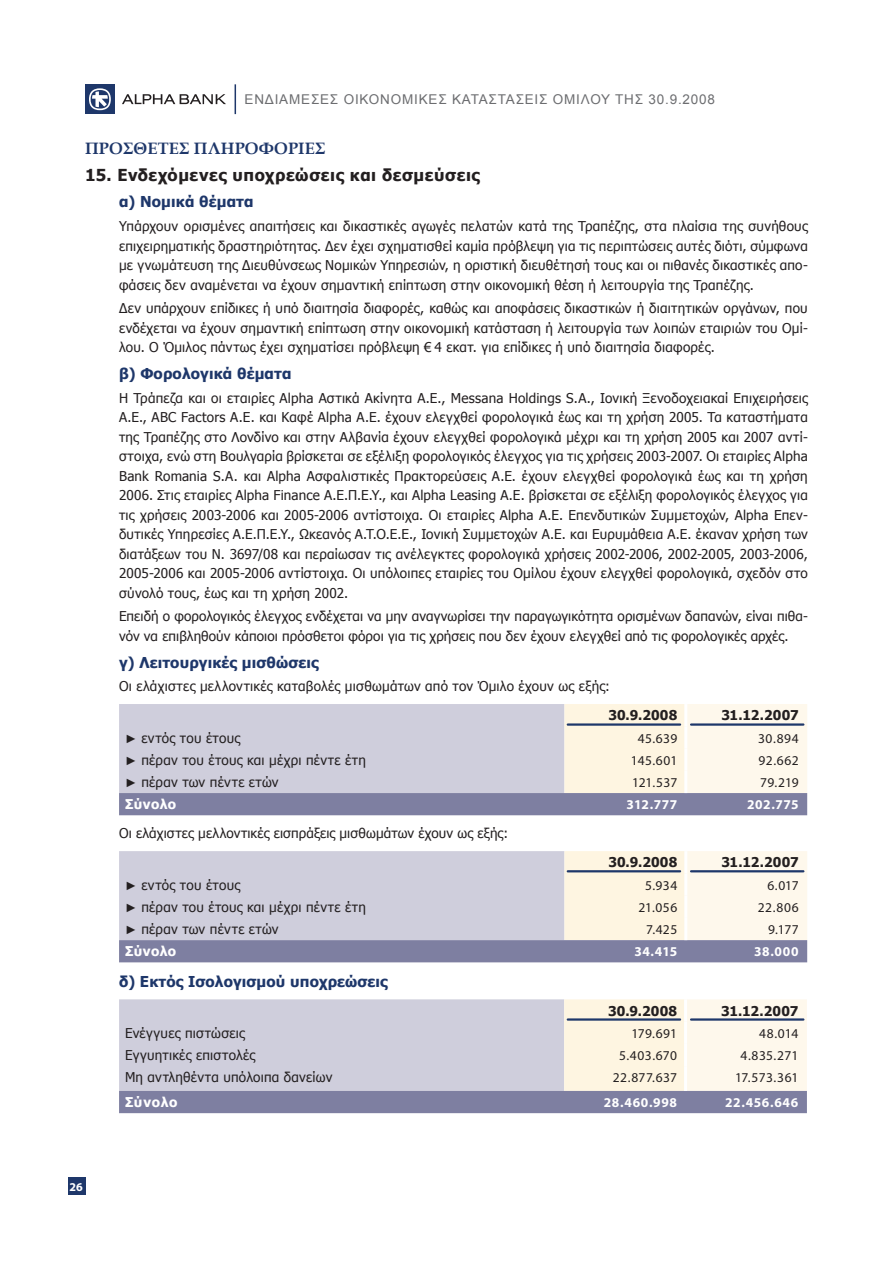
<style>
.page{position:relative;width:893px;height:1263px;background:#fff}
.page>*{position:absolute;margin:0;border:0;box-sizing:border-box;transform-origin:0 0}
.t1{font:700 16.5px "Tahoma";letter-spacing:.035em;color:#231f20}
.t2{font:700 16.5px "Book Antiqua";letter-spacing:.01em;color:#1e376a}
.t3{font:700 15px "Tahoma";letter-spacing:.01em;color:#1e376a}
.t4{font:13.5px/19.5px "Tahoma";letter-spacing:.015em;color:#231f20;text-align:justify}
.t5{font:13.5px "Myriad Pro";letter-spacing:.025em;color:#231f20}
.t6{font:700 13.5px "Tahoma";letter-spacing:.01em;color:#231f20}
.t7{font:13.5px "Arial";letter-spacing:.06em;color:#6c6d70}
.t8{font:700 13.5px "Myriad Pro";letter-spacing:.045em;color:#fff}
.t9{font:700 13.5px "Tahoma";letter-spacing:.035em;color:#fff}
.t10{font:700 12px "Myriad Pro";color:#fff}
.s1{font-family:"Book Antiqua";font-weight:700;font-size:12px}
</style>
<div class="page">
<div style="left:68px;top:1178px;width:17px;height:17px;background:#1e376a"></div>
<div style="left:85px;top:84px;width:30px;height:30px;background:#1e376a"></div>
<svg style="left:89px;top:88px;width:22px;height:22px"></svg>
<svg style="left:91px;top:90px;width:18px;height:19px"></svg>
<svg style="left:92px;top:91px;width:16px;height:16px"></svg>
<svg style="left:122px;top:94px;width:104px;height:10px"></svg>
<hr style="left:235px;top:84px;width:1px;height:30px;background:#1e376a">
<svg style="left:119px;top:999px;width:688px;height:114px;background:#ccc9d3"></svg>
<hr style="left:684px;top:999px;width:3px;height:23px;background:#fff">
<hr style="left:684px;top:1022px;width:3px;height:22px;background:#fff">
<hr style="left:684px;top:1044px;width:3px;height:22px;background:#fff">
<hr style="left:684px;top:1066px;width:3px;height:25px;background:#fff">
<hr style="left:568px;top:1018px;width:112px;height:3px;background:#1e376a">
<hr style="left:691px;top:1018px;width:112px;height:3px;background:#1e376a">
<svg style="left:119px;top:851px;width:688px;height:111px;background:#cbc9d3"></svg>
<hr style="left:684px;top:851px;width:3px;height:22px;background:#fff">
<hr style="left:684px;top:873px;width:3px;height:23px;background:#fff">
<hr style="left:684px;top:896px;width:3px;height:22px;background:#fff">
<hr style="left:684px;top:918px;width:3px;height:22px;background:#fff">
<hr style="left:691px;top:870px;width:112px;height:2px;background:#1e376a">
<hr style="left:568px;top:870px;width:112px;height:2px;background:#1e376a">
<svg style="left:119px;top:704px;width:688px;height:111px;background:#cbc9d3"></svg>
<hr style="left:684px;top:704px;width:3px;height:22px;background:#fff">
<hr style="left:684px;top:726px;width:3px;height:23px;background:#fff">
<hr style="left:684px;top:749px;width:3px;height:22px;background:#fff">
<hr style="left:684px;top:771px;width:3px;height:22px;background:#fff">
<hr style="left:568px;top:723px;width:112px;height:3px;background:#1e376a">
<hr style="left:691px;top:723px;width:112px;height:3px;background:#1e376a">
<p class="t7" style="left:245px;top:91px;width:472px">ΕΝΔΙΑΜΕΣΕΣ ΟΙΚΟΝΟΜΙΚΕΣ ΚΑΤΑΣΤΑΣΕΙΣ ΟΜΙΛΟΥ ΤΗΣ 30.9.2008</p>
<p class="t2" style="left:85px;top:138px;width:242px">Πρόσθετες πληροφορίες</p>
<p class="t1" style="left:85px;top:163px;width:396px">15. Ενδεχόμενες υποχρεώσεις και δεσμεύσεις</p>
<p class="t3" style="left:119px;top:191px;width:136px">α) Νομικά θέματα</p>
<p class="t4" style="left:119px;top:216px;width:690px">Υπάρχουν ορισμένες απαιτήσεις και δικαστικές αγωγές πελατών κατά της Τραπέζης, στα πλαίσια της συνήθους επιχειρηματικής δραστηριότητας. Δεν έχει σχηματισθεί καμία πρόβλεψη για τις περιπτώσεις αυτές διότι, σύμφωνα με γνωμάτευση της Διευθύνσεως Νομικών Υπηρεσιών, η οριστική διευθέτησή τους και οι πιθανές δικαστικές απο&shy;φάσεις δεν αναμένεται να έχουν σημαντική επίπτωση στην οικονομική θέση ή λειτουργία της Τραπέζης.</p>
<p class="t4" style="left:119px;top:298px;width:690px">Δεν υπάρχουν επίδικες ή υπό διαιτησία διαφορές, καθώς και αποφάσεις δικαστικών ή διαιτητικών οργάνων, που ενδέχεται να έχουν σημαντική επίπτωση στην οικονομική κατάσταση ή λειτουργία των λοιπών εταιριών του Ομί&shy;λου. Ο Όμιλος πάντως έχει σχηματίσει πρόβλεψη € 4 εκατ. για επίδικες ή υπό διαιτησία διαφορές.</p>
<p class="t3" style="left:119px;top:363px;width:174px">β) Φορολογικά θέματα</p>
<p class="t4" style="left:119px;top:387px;width:690px">Η Τράπεζα και οι εταιρίες Alpha Αστικά Ακίνητα Α.Ε., Messana Holdings S.A., Ιονική Ξενοδοχειακαί Επιχειρήσεις Α.Ε., ABC Factors A.E. και Καφέ Alpha A.E. έχουν ελεγχθεί φορολογικά έως και τη χρήση 2005. Τα καταστήματα της Τραπέζης στο Λονδίνο και στην Αλβανία έχουν ελεγχθεί φορολογικά μέχρι και τη χρήση 2005 και 2007 αντί&shy;στοιχα, ενώ στη Βουλγαρία βρίσκεται σε εξέλιξη φορολογικός έλεγχος για τις χρήσεις 2003-2007. Οι εταιρίες Alpha Bank Romania S.A. και Alpha Ασφαλιστικές Πρακτορεύσεις Α.Ε. έχουν ελεγχθεί φορολογικά έως και τη χρήση 2006. Στις εταιρίες Alpha Finance Α.Ε.Π.Ε.Υ., και Alpha Leasing A.E. βρίσκεται σε εξέλιξη φορολογικός έλεγχος για τις χρήσεις 2003-2006 και 2005-2006 αντίστοιχα. Οι εταιρίες Alpha Α.Ε. Επενδυτικών Συμμετοχών, Alpha Επεν&shy;δυτικές Υπηρεσίες Α.Ε.Π.Ε.Υ., Ωκεανός Α.Τ.Ο.Ε.Ε., Ιονική Συμμετοχών Α.Ε. και Ευρυμάθεια Α.Ε. έκαναν χρήση των διατάξεων του Ν. 3697/08 και περαίωσαν τις ανέλεγκτες φορολογικά χρήσεις 2002-2006, 2002-2005, 2003-2006, 2005-2006 και 2005-2006 αντίστοιχα. Οι υπόλοιπες εταιρίες του Ομίλου έχουν ελεγχθεί φορολογικά, σχεδόν στο σύνολό τους, έως και τη χρήση 2002.</p>
<p class="t4" style="left:119px;top:606px;width:690px">Επειδή ο φορολογικός έλεγχος ενδέχεται να μην αναγνωρίσει την παραγωγικότητα ορισμένων δαπανών, είναι πιθα&shy;νόν να επιβληθούν κάποιοι πρόσθετοι φόροι για τις χρήσεις που δεν έχουν ελεγχθεί από τις φορολογικές αρχές.</p>
<p class="t3" style="left:119px;top:651px;width:201px">γ) Λειτουργικές μισθώσεις</p>
<p class="t4" style="left:119px;top:676px;width:492px">Οι ελάχιστες μελλοντικές καταβολές μισθωμάτων από τον Όμιλο έχουν ως εξής:</p>
<p class="t6" style="left:608px;top:706px;width:70px">30.9.2008</p>
<p class="t6" style="left:721px;top:706px;width:79px">31.12.2007</p>
<p class="t4" style="left:125px;top:727px;width:117px"><span class="s1">►</span> εντός του έτους</p>
<p class="t5" style="left:638px;top:730px;width:41px">45.639</p>
<p class="t5" style="left:758px;top:730px;width:42px">30.894</p>
<p class="t4" style="left:125px;top:749px;width:242px"><span class="s1">►</span> πέραν του έτους και μέχρι πέντε έτη</p>
<p class="t5" style="left:631px;top:752px;width:48px">145.601</p>
<p class="t5" style="left:759px;top:752px;width:42px">92.662</p>
<p class="t4" style="left:125px;top:772px;width:155px"><span class="s1">►</span> πέραν των πέντε ετών</p>
<p class="t5" style="left:632px;top:774px;width:47px">121.537</p>
<p class="t5" style="left:760px;top:774px;width:40px">79.219</p>
<p class="t9" style="left:125px;top:795px;width:53px">Σύνολο</p>
<p class="t8" style="left:627px;top:796px;width:52px">312.777</p>
<p class="t8" style="left:747px;top:796px;width:53px">202.775</p>
<p class="t4" style="left:119px;top:823px;width:391px">Οι ελάχιστες μελλοντικές εισπράξεις μισθωμάτων έχουν ως εξής:</p>
<p class="t6" style="left:608px;top:853px;width:70px">30.9.2008</p>
<p class="t6" style="left:721px;top:853px;width:79px">31.12.2007</p>
<p class="t4" style="left:125px;top:874px;width:117px"><span class="s1">►</span> εντός του έτους</p>
<p class="t5" style="left:645px;top:877px;width:34px">5.934</p>
<p class="t5" style="left:767px;top:877px;width:33px">6.017</p>
<p class="t4" style="left:125px;top:897px;width:242px"><span class="s1">►</span> πέραν του έτους και μέχρι πέντε έτη</p>
<p class="t5" style="left:638px;top:899px;width:40px">21.056</p>
<p class="t5" style="left:758px;top:899px;width:42px">22.806</p>
<p class="t4" style="left:125px;top:919px;width:155px"><span class="s1">►</span> πέραν των πέντε ετών</p>
<p class="t5" style="left:646px;top:921px;width:33px">7.425</p>
<p class="t5" style="left:768px;top:921px;width:32px">9.177</p>
<p class="t9" style="left:125px;top:942px;width:53px">Σύνολο</p>
<p class="t8" style="left:634px;top:943px;width:44px">34.415</p>
<p class="t8" style="left:754px;top:943px;width:46px">38.000</p>
<p class="t3" style="left:119px;top:971px;width:270px">δ) Εκτός Ισολογισμού υποχρεώσεις</p>
<p class="t6" style="left:608px;top:1001px;width:70px">30.9.2008</p>
<p class="t6" style="left:721px;top:1001px;width:79px">31.12.2007</p>
<p class="t10" style="left:70px;top:1179px;width:15px">26</p>
<p class="t4" style="left:125px;top:1023px;width:122px">Ενέγγυες πιστώσεις</p>
<p class="t5" style="left:631px;top:1025px;width:47px">179.691</p>
<p class="t5" style="left:759px;top:1025px;width:41px">48.014</p>
<p class="t4" style="left:125px;top:1045px;width:132px">Εγγυητικές επιστολές</p>
<p class="t5" style="left:619px;top:1047px;width:59px">5.403.670</p>
<p class="t5" style="left:740px;top:1047px;width:59px">4.835.271</p>
<p class="t4" style="left:125px;top:1067px;width:209px">Μη αντληθέντα υπόλοιπα δανείων</p>
<p class="t5" style="left:613px;top:1069px;width:66px">22.877.637</p>
<p class="t5" style="left:735px;top:1069px;width:65px">17.573.361</p>
<p class="t9" style="left:125px;top:1093px;width:54px">Σύνολο</p>
<p class="t8" style="left:604px;top:1094px;width:75px">28.460.998</p>
<p class="t8" style="left:725px;top:1094px;width:75px">22.456.646</p>
</div>
